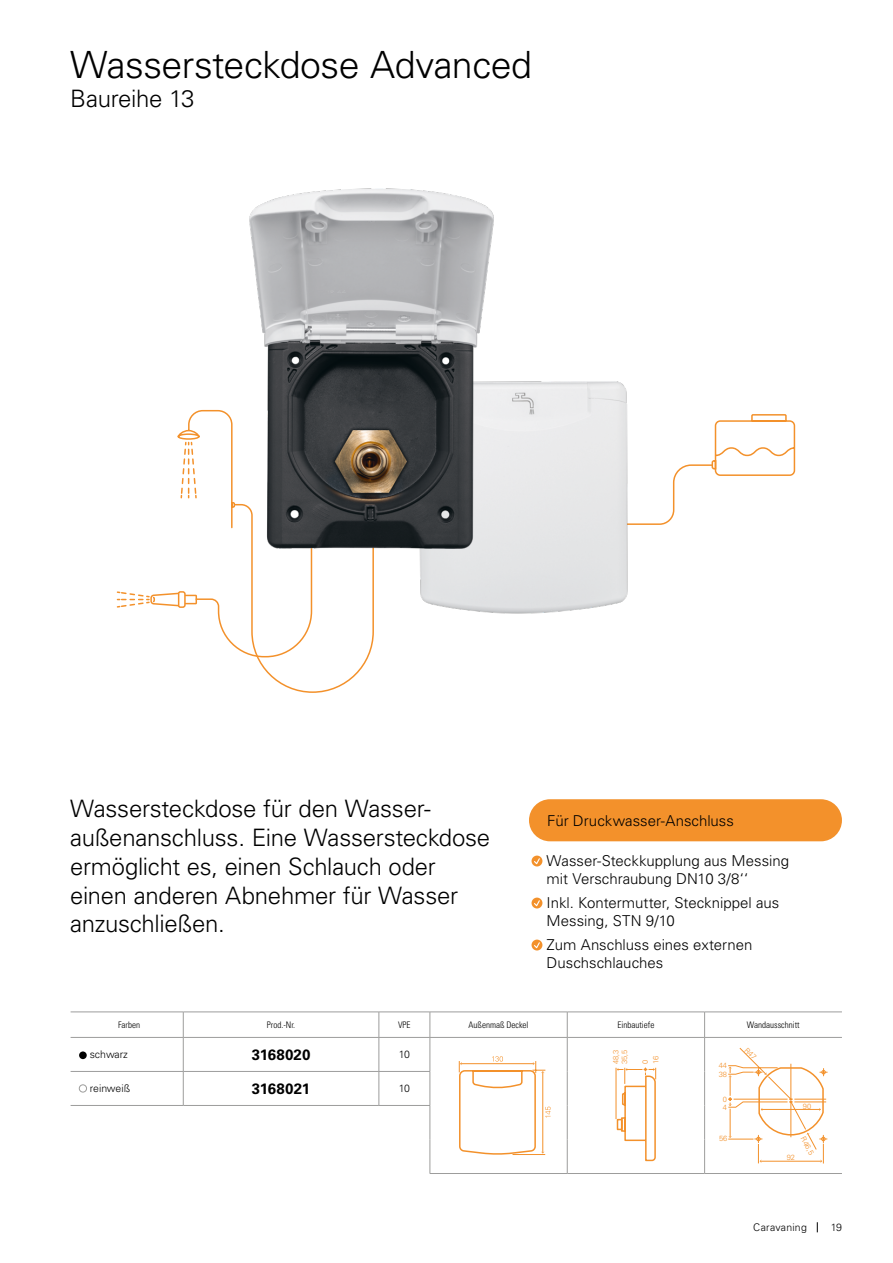
<style>
.page{position:relative;width:893px;height:1263px;background:#fff}
.page>*{position:absolute;margin:0;border:0;box-sizing:border-box;transform-origin:0 0}
.t1{font:300 37.5px "Univers LT Pro 45";letter-spacing:-.015em;color:#000}
.t2{font:300 24px/28.8px "Univers LT Pro 45";letter-spacing:-.01em;color:#000}
.t3{font:300 15px/18px "Univers LT Pro 45";color:#000}
.t4{font:700 15px "Univers LT Pro 65";letter-spacing:.01em;color:#000}
.t5{font:300 10.5px "Univers LT Pro 45";color:#000}
.t6{font:300 10.5px "Univers LT Pro 45";letter-spacing:.02em;color:#000}
.t7{font:300 condensed 9px "Univers LT Pro";color:#000}
.t8{font:300 7.5px/10.5px "Univers LT Pro 45";color:#f3912b}
</style>
<div class="page">
<svg style="left:116px;top:591px;width:117px;height:55px"></svg>
<svg style="left:233px;top:464px;width:478px;height:229px"></svg>
<svg style="left:177px;top:409px;width:59px;height:120px"></svg>
<svg style="left:711px;top:414px;width:85px;height:62px"></svg>
<svg style="left:531px;top:855px;width:11px;height:11px"></svg>
<svg style="left:533px;top:857px;width:8px;height:8px"></svg>
<svg style="left:531px;top:897px;width:11px;height:11px"></svg>
<svg style="left:533px;top:899px;width:8px;height:8px"></svg>
<svg style="left:531px;top:939px;width:11px;height:11px"></svg>
<svg style="left:533px;top:941px;width:8px;height:8px"></svg>
<img style="left:413px;top:381px;width:216px;height:234px">
<img style="left:242px;top:188px;width:258px;height:366px">
<svg style="left:379px;top:1013px;width:1px;height:24px"></svg>
<hr style="left:379px;top:1037px;width:1px;height:34px;background:#9d9d9c">
<hr style="left:379px;top:1071px;width:1px;height:34px;background:#9d9d9c">
<hr style="left:71px;top:1012px;width:112px;height:1px;background:#9d9d9c">
<hr style="left:183px;top:1012px;width:196px;height:1px;background:#9d9d9c">
<hr style="left:379px;top:1012px;width:51px;height:1px;background:#9d9d9c">
<svg style="left:183px;top:1012px;width:1px;height:25px"></svg>
<hr style="left:183px;top:1037px;width:1px;height:34px;background:#9d9d9c">
<hr style="left:183px;top:1071px;width:1px;height:34px;background:#9d9d9c">
<hr style="left:71px;top:1037px;width:112px;height:1px;background:#9d9d9c">
<hr style="left:183px;top:1037px;width:196px;height:1px;background:#9d9d9c">
<hr style="left:379px;top:1037px;width:51px;height:1px;background:#9d9d9c">
<hr style="left:71px;top:1071px;width:112px;height:1px;background:#9d9d9c">
<hr style="left:183px;top:1071px;width:196px;height:1px;background:#9d9d9c">
<hr style="left:379px;top:1071px;width:51px;height:1px;background:#9d9d9c">
<hr style="left:71px;top:1105px;width:112px;height:1px;background:#9d9d9c">
<hr style="left:183px;top:1105px;width:196px;height:1px;background:#9d9d9c">
<hr style="left:379px;top:1105px;width:51px;height:1px;background:#9d9d9c">
<hr style="left:430px;top:1173px;width:137px;height:1px;background:#9d9d9c">
<hr style="left:567px;top:1173px;width:138px;height:1px;background:#9d9d9c">
<hr style="left:705px;top:1173px;width:137px;height:1px;background:#9d9d9c">
<svg style="left:567px;top:1013px;width:1px;height:24px"></svg>
<svg style="left:704px;top:1013px;width:1px;height:24px"></svg>
<hr style="left:430px;top:1012px;width:137px;height:1px;background:#9d9d9c">
<hr style="left:567px;top:1012px;width:138px;height:1px;background:#9d9d9c">
<hr style="left:705px;top:1012px;width:137px;height:1px;background:#9d9d9c">
<svg style="left:430px;top:1012px;width:1px;height:25px"></svg>
<hr style="left:430px;top:1037px;width:137px;height:1px;background:#9d9d9c">
<hr style="left:430px;top:1037px;width:1px;height:34px;background:#9d9d9c">
<hr style="left:430px;top:1071px;width:1px;height:34px;background:#9d9d9c">
<hr style="left:430px;top:1106px;width:1px;height:33px;background:#9d9d9c">
<hr style="left:430px;top:1139px;width:1px;height:34px;background:#9d9d9c">
<hr style="left:567px;top:1037px;width:138px;height:1px;background:#9d9d9c">
<hr style="left:567px;top:1037px;width:1px;height:34px;background:#9d9d9c">
<hr style="left:567px;top:1071px;width:1px;height:34px;background:#9d9d9c">
<hr style="left:567px;top:1105px;width:1px;height:34px;background:#9d9d9c">
<hr style="left:567px;top:1139px;width:1px;height:34px;background:#9d9d9c">
<hr style="left:705px;top:1037px;width:137px;height:1px;background:#9d9d9c">
<hr style="left:704px;top:1037px;width:1px;height:34px;background:#9d9d9c">
<hr style="left:704px;top:1071px;width:1px;height:34px;background:#9d9d9c">
<hr style="left:704px;top:1105px;width:1px;height:34px;background:#9d9d9c">
<hr style="left:704px;top:1139px;width:1px;height:34px;background:#9d9d9c">
<div style="left:79px;top:1051px;width:8px;height:8px;background:#000;border-radius:50%"></div>
<svg style="left:458px;top:1056px;width:93px;height:99px"></svg>
<hr style="left:513px;top:1154px;width:32px;height:1px;background:#f3912b">
<svg style="left:616px;top:1067px;width:41px;height:95px"></svg>
<div style="left:79px;top:1084px;width:8px;height:8px;border:1px solid #9d9d9c;border-radius:50%"></div>
<div style="left:529px;top:799px;width:313px;height:42px;background:#f3912b;border-radius:21px"></div>
<svg style="left:728px;top:1047px;width:99px;height:117px"></svg>
<h1 class="t1" style="left:70px;top:40px;width:463px">Wassersteckdose Advanced</h1>
<h2 class="t2" style="left:70px;top:83px;width:126px">Baureihe 13</h2>
<h2 class="t2" style="left:70px;top:794px;width:422px">Wassersteckdose für den Wasser&shy;außenanschluss. Eine Wassersteckdose ermöglicht es, einen Schlauch oder einen anderen Abnehmer für Wasser anzuschließen.</h2>
<p class="t3" style="left:547px;top:811px;width:188px">Für Druckwasser-Anschluss</p>
<p class="t3" style="left:547px;top:851px;width:244px">Wasser-Steckkupplung aus Messing mit Verschraubung DN10 3/8‘‘</p>
<p class="t3" style="left:547px;top:893px;width:234px">Inkl. Kontermutter, Stecknippel aus<br>Messing, STN 9/10</p>
<p class="t3" style="left:547px;top:935px;width:207px">Zum Anschluss eines externen<br>Duschschlauches</p>
<p class="t7" style="left:118px;top:1019px;width:23px">Farben</p>
<p class="t7" style="left:267px;top:1019px;width:30px">Prod.-Nr.</p>
<p class="t7" style="left:398px;top:1019px;width:14px">VPE</p>
<p class="t7" style="left:469px;top:1019px;width:61px">Außenmaß Deckel</p>
<p class="t7" style="left:617px;top:1019px;width:38px">Einbautiefe</p>
<p class="t7" style="left:747px;top:1019px;width:54px">Wandausschnitt</p>
<p class="t5" style="left:90px;top:1047px;width:40px">schwarz</p>
<p class="t4" style="left:252px;top:1044px;width:60px">3168020</p>
<p class="t5" style="left:399px;top:1047px;width:12px">10</p>
<p class="t8" style="left:619px;top:1064px;width:16px;rotate:-90deg">35,5</p>
<p class="t8" style="left:610px;top:1064px;width:16px;rotate:-90deg">48,3</p>
<p class="t8" style="left:640px;top:1064px;width:10px;rotate:-90deg">0<br>16</p>
<p class="t8" style="left:719px;top:1060px;width:10px">44</p>
<p class="t5" style="left:90px;top:1082px;width:42px">reinweiß</p>
<p class="t4" style="left:252px;top:1078px;width:60px">3168021</p>
<p class="t5" style="left:399px;top:1081px;width:12px">10</p>
<p class="t8" style="left:719px;top:1068px;width:10px">38</p>
<p class="t8" style="left:723px;top:1093px;width:6px">0</p>
<p class="t8" style="left:723px;top:1102px;width:6px">4</p>
<p class="t8" style="left:719px;top:1133px;width:10px">56</p>
<p class="t8" style="left:803px;top:1100px;width:10px">90</p>
<p class="t8" style="left:808px;top:1134px;width:21px;rotate:62deg">R46,5</p>
<p class="t8" style="left:787px;top:1151px;width:10px">92</p>
<p class="t6" style="left:753px;top:1220px;width:55px">Caravaning</p>
<p class="t5" style="left:831px;top:1220px;width:13px">19</p>
</div>
